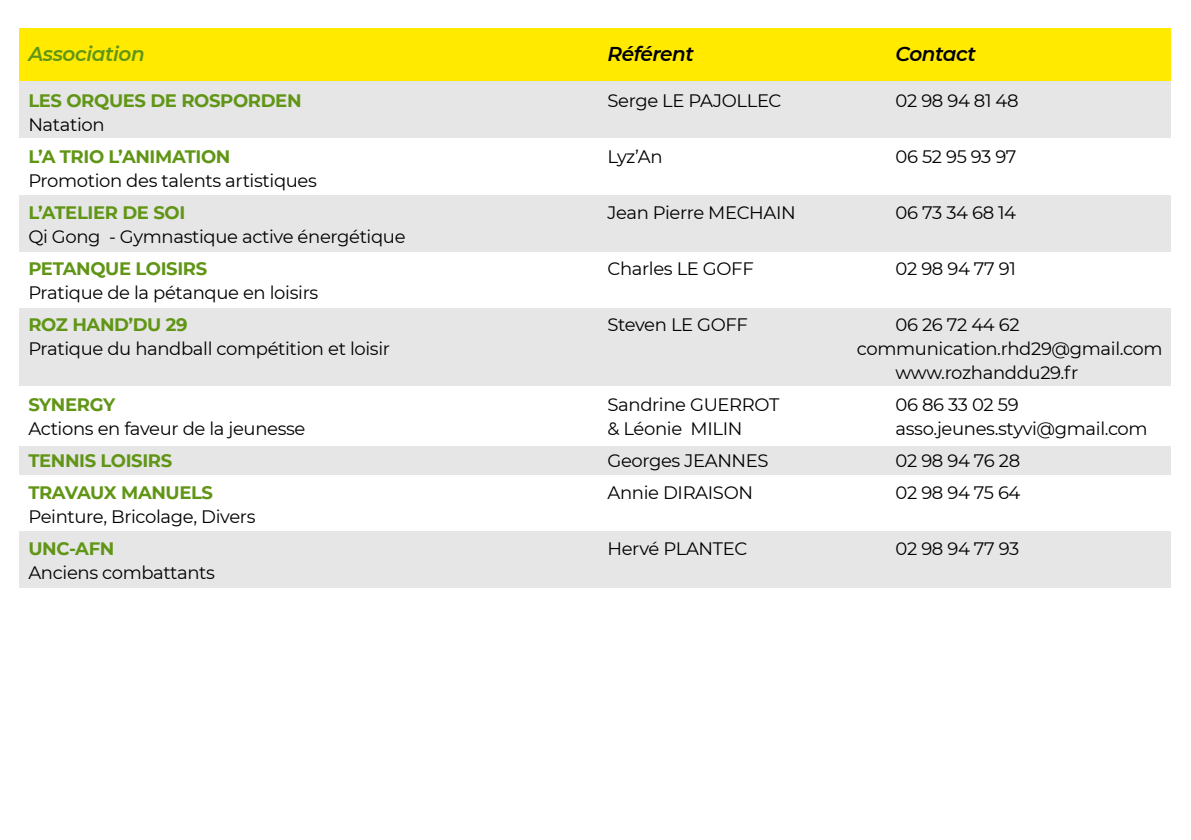
<style>
.page{position:relative;width:1191px;height:840px;background:#fff}
.page>*{position:absolute;margin:0;border:0;box-sizing:border-box;transform-origin:0 0}
.t1{font:italic 600 20px "Montserrat";letter-spacing:-.02em;color:#000}
.t2{font:italic 600 20px "Montserrat";letter-spacing:-.02em;color:#609515}
.t3{font:18px "Montserrat";letter-spacing:-.02em;color:#000}
.t4{font:700 18px/32px "Montserrat";letter-spacing:-.02em;color:#609515}
</style>
<div class="page">
<div style="left:20px;top:28px;width:1151px;height:53px;background:#ffea00"></div>
<div style="left:20px;top:81px;width:1151px;height:57px;background:#e6e6e6"></div>
<div style="left:20px;top:195px;width:1151px;height:56px;background:#e6e6e6"></div>
<div style="left:20px;top:530px;width:1151px;height:57px;background:#e6e6e6"></div>
<div style="left:20px;top:308px;width:1151px;height:78px;background:#e6e6e6"></div>
<div style="left:20px;top:446px;width:1151px;height:29px;background:#e6e6e6"></div>
<p class="t2" style="left:28px;top:40px;width:118px">Association</p>
<p class="t1" style="left:607px;top:40px;width:88px">Référent</p>
<p class="t1" style="left:895px;top:40px;width:82px">Contact</p>
<p class="t4" style="left:28px;top:84px;width:275px">LES ORQUES DE ROSPORDEN</p>
<p class="t3" style="left:28px;top:112px;width:78px">Natation</p>
<p class="t4" style="left:28px;top:140px;width:204px">L’A TRIO L’ANIMATION</p>
<p class="t3" style="left:28px;top:168px;width:290px">Promotion des talents artistiques</p>
<p class="t4" style="left:28px;top:196px;width:158px">L’ATELIER DE SOI</p>
<p class="t3" style="left:28px;top:224px;width:379px">Qi Gong - Gymnastique active énergétique</p>
<p class="t4" style="left:28px;top:252px;width:180px">PETANQUE LOISIRS</p>
<p class="t3" style="left:28px;top:280px;width:291px">Pratique de la pétanque en loisirs</p>
<p class="t4" style="left:28px;top:308px;width:161px">ROZ HAND’DU 29</p>
<p class="t3" style="left:28px;top:336px;width:363px">Pratique du handball compétition et loisir</p>
<p class="t4" style="left:28px;top:388px;width:88px">SYNERGY</p>
<p class="t3" style="left:28px;top:416px;width:279px">Actions en faveur de la jeunesse</p>
<p class="t4" style="left:28px;top:444px;width:186px">TENNIS LOISIRS<br>TRAVAUX MANUELS</p>
<p class="t3" style="left:28px;top:504px;width:229px">Peinture, Bricolage, Divers</p>
<p class="t4" style="left:28px;top:532px;width:88px">UNC-AFN</p>
<p class="t3" style="left:28px;top:560px;width:188px">Anciens combattants</p>
<p class="t3" style="left:607px;top:88px;width:175px">Serge LE PAJOLLEC</p>
<p class="t3" style="left:895px;top:88px;width:125px">02 98 94 81 48</p>
<p class="t3" style="left:607px;top:144px;width:57px">Lyz’An</p>
<p class="t3" style="left:895px;top:144px;width:122px">06 52 95 93 97</p>
<p class="t3" style="left:607px;top:200px;width:190px">Jean Pierre MECHAIN</p>
<p class="t3" style="left:895px;top:200px;width:122px">06 73 34 68 14</p>
<p class="t3" style="left:607px;top:256px;width:148px">Charles LE GOFF</p>
<p class="t3" style="left:895px;top:256px;width:122px">02 98 94 77 91</p>
<p class="t3" style="left:607px;top:312px;width:142px">Steven LE GOFF</p>
<p class="t3" style="left:895px;top:312px;width:125px">06 26 72 44 62</p>
<p class="t3" style="left:857px;top:336px;width:307px">communication.rhd29@gmail.com</p>
<p class="t3" style="left:895px;top:360px;width:184px">www.rozhanddu29.fr</p>
<p class="t3" style="left:607px;top:392px;width:173px">Sandrine GUERROT</p>
<p class="t3" style="left:895px;top:392px;width:124px">06 86 33 02 59</p>
<p class="t3" style="left:607px;top:416px;width:136px">&amp; Léonie MILIN</p>
<p class="t3" style="left:895px;top:416px;width:253px">asso.jeunes.styvi@gmail.com</p>
<p class="t3" style="left:607px;top:448px;width:163px">Georges JEANNES</p>
<p class="t3" style="left:895px;top:448px;width:126px">02 98 94 76 28</p>
<p class="t3" style="left:607px;top:480px;width:147px">Annie DIRAISON</p>
<p class="t3" style="left:895px;top:480px;width:126px">02 98 94 75 64</p>
<p class="t3" style="left:607px;top:536px;width:141px">Hervé PLANTEC</p>
<p class="t3" style="left:895px;top:536px;width:125px">02 98 94 77 93</p>
</div>
